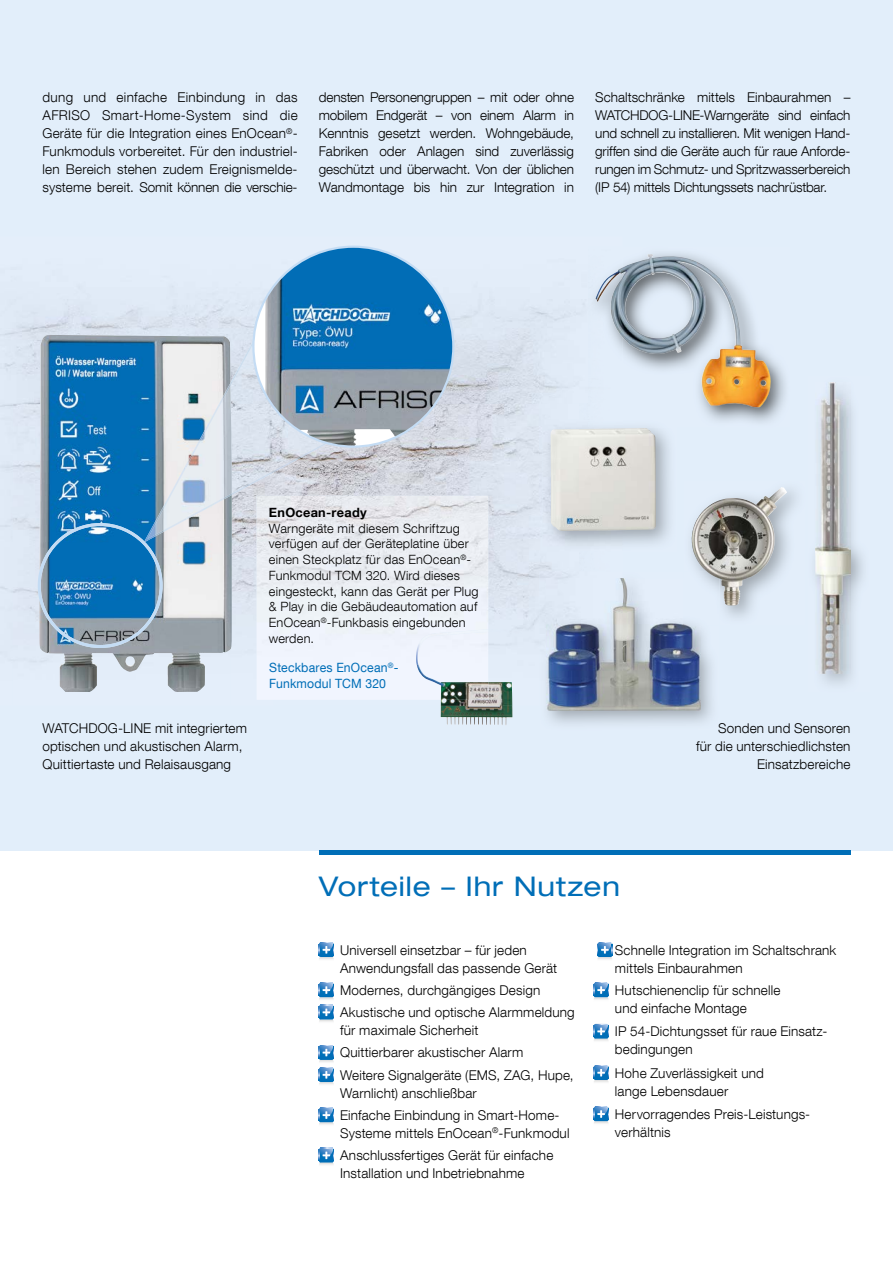
<style>
.page{position:relative;width:893px;height:1263px;background:#fff}
.page>*{position:absolute;margin:0;border:0;box-sizing:border-box;transform-origin:0 0}
.t1{font:expanded 27px "Helvetica Neue LT Com";letter-spacing:.03em;color:#006eb7}
.t2{font:300 13.5px/18px "Helvetica Neue LT Com";letter-spacing:.01em;color:#000}
.t3{font:300 12.75px/15.8px "Helvetica Neue LT Com";letter-spacing:.015em;color:#000}
.t4{font:12.75px/16.5px "Helvetica Neue LT Com";letter-spacing:.015em;color:#006eb7;scale:.96 1}
.t5{font:700 12.75px "Helvetica Neue LT Com";letter-spacing:.025em;color:#000}
</style>
<div class="page">
<div style="left:0;top:0;width:893px;height:850px;background:#e2eefa"></div>
<img style="left:0;top:245px;width:584px;height:95px">
<img style="left:0;top:340px;width:39px;height:253px">
<img style="left:238px;top:340px;width:330px;height:53px">
<img style="left:453px;top:393px;width:89px;height:11px">
<img style="left:822px;top:382px;width:41px;height:302px">
<img style="left:815px;top:383px;width:35px;height:291px">
<img style="left:659px;top:253px;width:127px;height:169px">
<img style="left:595px;top:254px;width:176px;height:153px">
<img style="left:546px;top:578px;width:155px;height:133px">
<img style="left:691px;top:490px;width:105px;height:127px">
<img style="left:691px;top:571px;width:28px;height:46px">
<img style="left:684px;top:578px;width:17px;height:47px">
<img style="left:692px;top:487px;width:95px;height:118px">
<img style="left:13px;top:404px;width:26px;height:258px">
<img style="left:274px;top:404px;width:268px;height:100px">
<img style="left:595px;top:404px;width:28px;height:3px">
<img style="left:231px;top:495px;width:43px;height:153px">
<img style="left:488px;top:504px;width:64px;height:202px">
<img style="left:539px;top:571px;width:40px;height:135px">
<img style="left:546px;top:578px;width:77px;height:128px">
<img style="left:542px;top:420px;width:134px;height:131px">
<img style="left:589px;top:420px;width:34px;height:7px">
<img style="left:550px;top:428px;width:106px;height:103px">
<div style="left:319px;top:850px;width:531px;height:5px;background:#006eb7"></div>
<img style="left:39px;top:335px;width:192px;height:357px">
<img style="left:231px;top:341px;width:34px;height:63px">
<img style="left:232px;top:404px;width:99px;height:91px">
<img style="left:144px;top:383px;width:88px;height:159px">
<svg style="left:38px;top:523px;width:125px;height:125px;background:#4487b7"></svg>
<img style="left:265px;top:247px;width:188px;height:200px">
<img style="left:257px;top:496px;width:231px;height:204px">
<img style="left:488px;top:629px;width:35px;height:4px">
<img style="left:441px;top:682px;width:71px;height:43px">
<img style="left:416px;top:629px;width:72px;height:71px">
<svg style="left:319px;top:942px;width:15px;height:17px"></svg>
<svg style="left:319px;top:982px;width:15px;height:40px"></svg>
<svg style="left:319px;top:1045px;width:15px;height:39px"></svg>
<svg style="left:319px;top:1107px;width:15px;height:18px"></svg>
<svg style="left:319px;top:1148px;width:15px;height:17px"></svg>
<svg style="left:597px;top:942px;width:16px;height:17px"></svg>
<svg style="left:594px;top:982px;width:15px;height:18px"></svg>
<svg style="left:594px;top:1024px;width:15px;height:17px"></svg>
<svg style="left:594px;top:1065px;width:15px;height:17px"></svg>
<svg style="left:594px;top:1106px;width:15px;height:18px"></svg>
<p class="t2" style="left:43px;top:88px;width:257px;text-align:justify">dung und einfache Einbindung in das AFRISO Smart-Home-System sind die Geräte für die Integration eines EnOcean<sup>®</sup>- Funkmoduls vorbereitet. Für den industriel&shy;len Bereich stehen zudem Ereignismelde&shy;systeme bereit. Somit können die verschie-</p>
<p class="t2" style="left:319px;top:88px;width:257px;text-align:justify">densten Personengruppen – mit oder ohne mobilem Endgerät – von einem Alarm in Kenntnis gesetzt werden. Wohngebäude, Fabriken oder Anlagen sind zuverlässig geschützt und überwacht. Von der üblichen Wandmontage bis hin zur Integration in</p>
<p class="t2" style="left:595px;top:88px;width:257px;text-align:justify">Schalt schränke mittels Einbaurahmen – WATCHDOG-LINE-Warngeräte sind einfach und schnell zu installieren. Mit wenigen Hand&shy;griffen sind die Geräte auch für raue Anforde&shy;rungen im Schmutz- und Spritzwasserbereich (IP 54) mittels Dichtungssets nachrüstbar.</p>
<p class="t5" style="left:269px;top:504px;width:99px">EnOcean-ready</p>
<p class="t3" style="left:269px;top:520px;width:211px">Warngeräte mit diesem Schriftzug verfügen auf der Geräteplatine über einen Steckplatz für das EnOcean<sup>®</sup>-<br>Funkmodul TCM 320. Wird dieses eingesteckt, kann das Gerät per Plug &amp; Play in die Gebäudeautomation auf<br>EnOcean<sup>®</sup>-Funkbasis eingebunden werden.</p>
<p class="t4" style="left:269px;top:659px;width:136px">Steckbares EnOcean<sup>®</sup>-<br>Funkmodul TCM 320</p>
<p class="t2" style="left:43px;top:719px;width:206px">WATCHDOG-LINE mit integriertem optischen und akustischen Alarm,<br>Quittiertaste und Relaisausgang</p>
<p class="t2" style="left:696px;top:719px;width:156px;text-align:right">Sonden und Sensoren<br>für die unterschiedlichsten<br>Einsatzbereiche</p>
<h1 class="t1" style="left:319px;top:870px;width:302px">Vorteile – Ihr Nutzen</h1>
<p class="t2" style="left:340px;top:940px;width:218px">Universell einsetzbar – für jeden<br>Anwendungsfall das passende Gerät</p>
<p class="t2" style="left:340px;top:979px;width:236px;line-height:22.2px">Modernes, durchgängiges Design<br>Akustische und optische Alarm meldung</p>
<p class="t2" style="left:340px;top:1019px;width:235px;line-height:22.2px">für maximale Sicherheit<br>Quittierbarer akustischer Alarm<br>Weitere Signalgeräte (EMS, ZAG, Hupe,</p>
<p class="t2" style="left:340px;top:1081px;width:221px;line-height:22.2px">Warnlicht) anschließbar<br>Einfache Einbindung in Smart-Home-</p>
<p class="t2" style="left:340px;top:1122px;width:231px;line-height:22.2px">Systeme mittels EnOcean<sup>®</sup>-Funkmodul<br>Anschlussfertiges Gerät für einfache</p>
<p class="t2" style="left:340px;top:1164px;width:186px">Installation und Inbetriebnahme</p>
<p class="t2" style="left:615px;top:940px;width:223px">Schnelle Integration im Schaltschrank mittels Einbaurahmen</p>
<p class="t2" style="left:615px;top:981px;width:167px">Hutschienenclip für schnelle und einfache Montage</p>
<p class="t2" style="left:615px;top:1022px;width:214px">IP 54-Dichtungsset für raue Einsatz&shy;bedingungen</p>
<p class="t2" style="left:615px;top:1063px;width:150px">Hohe Zuverlässigkeit und lange Lebensdauer</p>
<p class="t2" style="left:615px;top:1105px;width:197px">Hervorragendes Preis-Leistungs&shy;verhältnis</p>
</div>
